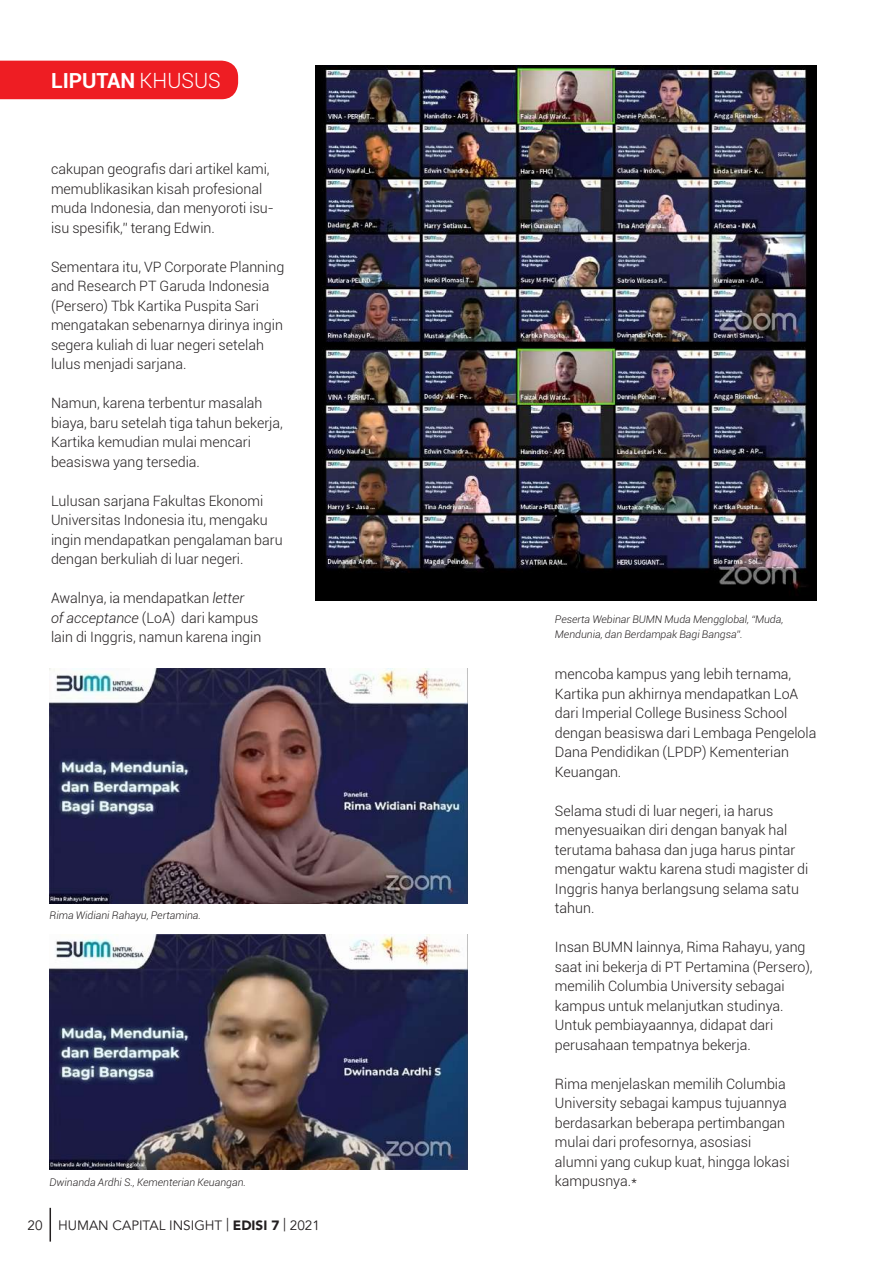
<style>
.page{position:relative;width:893px;height:1263px;background:#fff}
.page>*{position:absolute;margin:0;border:0;box-sizing:border-box;transform-origin:0 0}
.t1{font:700 21px "Roboto";color:#fff}
.t2{font:300 14.25px/19.5px "Roboto";color:#231f20}
.t3{font:13.5px "Avenir";color:#231f20}
.t4{font:italic 300 10.5px/15px "Roboto";color:#231f20}
.s1{font-weight:300}
.s2{font-style:italic}
.s3{font-family:"Avenir LT";font-weight:900}
</style>
<div class="page">
<hr style="left:50px;top:1208px;width:1px;height:33px;background:#231f20">
<img style="left:316px;top:347px;width:500px;height:253px">
<div style="left:0;top:61px;width:238px;height:38px;background:#ee1d23"></div>
<img style="left:316px;top:65px;width:500px;height:282px">
<img style="left:50px;top:669px;width:418px;height:235px">
<img style="left:50px;top:934px;width:418px;height:235px">
<h1 class="t1" style="left:51px;top:66px;width:171px">LIPUTAN <span class="s1">KHUSUS</span></h1>
<p class="t2" style="left:51px;top:159px;width:224px">cakupan geografis dari artikel kami, memublikasikan kisah profesional muda Indonesia, dan menyoroti isu&shy;isu spesifik,” terang Edwin.</p>
<p class="t2" style="left:51px;top:256px;width:235px">Sementara itu, VP Corporate Planning and Research PT Garuda Indonesia (Persero) Tbk Kartika Puspita Sari mengatakan sebenarnya dirinya ingin segera kuliah di luar negeri setelah lulus menjadi sarjana.</p>
<p class="t2" style="left:51px;top:393px;width:233px">Namun, karena terbentur masalah biaya, baru setelah tiga tahun bekerja,<br>Kartika kemudian mulai mencari beasiswa yang tersedia.</p>
<p class="t2" style="left:51px;top:490px;width:233px">Lulusan sarjana Fakultas Ekonomi Universitas Indonesia itu, mengaku ingin mendapatkan pengalaman baru dengan berkuliah di luar negeri.</p>
<p class="t2" style="left:51px;top:588px;width:212px">Awalnya, ia mendapatkan <span class="s2">letter<br>of acceptance</span> (LoA) dari kampus lain di Inggris, namun karena ingin</p>
<p class="t4" style="left:50px;top:907px;width:153px">Rima Widiani Rahayu, Pertamina.</p>
<p class="t4" style="left:50px;top:1175px;width:198px">Dwinanda Ardhi S., Kementerian Keuangan.</p>
<p class="t3" style="left:28px;top:1217px;width:294px">20 HUMAN CAPITAL INSIGHT | <span class="s3">EDISI 7</span> | 2021</p>
<p class="t4" style="left:555px;top:611px;width:230px">Peserta Webinar BUMN Muda Mengglobal, “Muda,<br>Mendunia, dan Berdampak Bagi Bangsa”.</p>
<p class="t2" style="left:555px;top:664px;width:263px">mencoba kampus yang lebih ternama, Kartika pun akhirnya mendapatkan LoA dari Imperial College Business School dengan beasiswa dari Lembaga Pengelola Dana Pendidikan (LPDP) Kementerian Keuangan.</p>
<p class="t2" style="left:555px;top:801px;width:255px">Selama studi di luar negeri, ia harus menyesuaikan diri dengan banyak hal terutama bahasa dan juga harus pintar mengatur waktu karena studi magister di<br>Inggris hanya berlangsung selama satu tahun.</p>
<p class="t2" style="left:555px;top:937px;width:259px">Insan BUMN lainnya, Rima Rahayu, yang saat ini bekerja di PT Pertamina (Persero), memilih Columbia University sebagai kampus untuk melanjutkan studinya.<br>Untuk pembiayaannya, didapat dari perusahaan tempatnya bekerja.</p>
<p class="t2" style="left:555px;top:1074px;width:236px">Rima menjelaskan memilih Columbia<br>University sebagai kampus tujuannya berdasarkan beberapa pertimbangan mulai dari profesornya, asosiasi alumni yang cukup kuat, hingga lokasi kampusnya.*</p>
</div>
